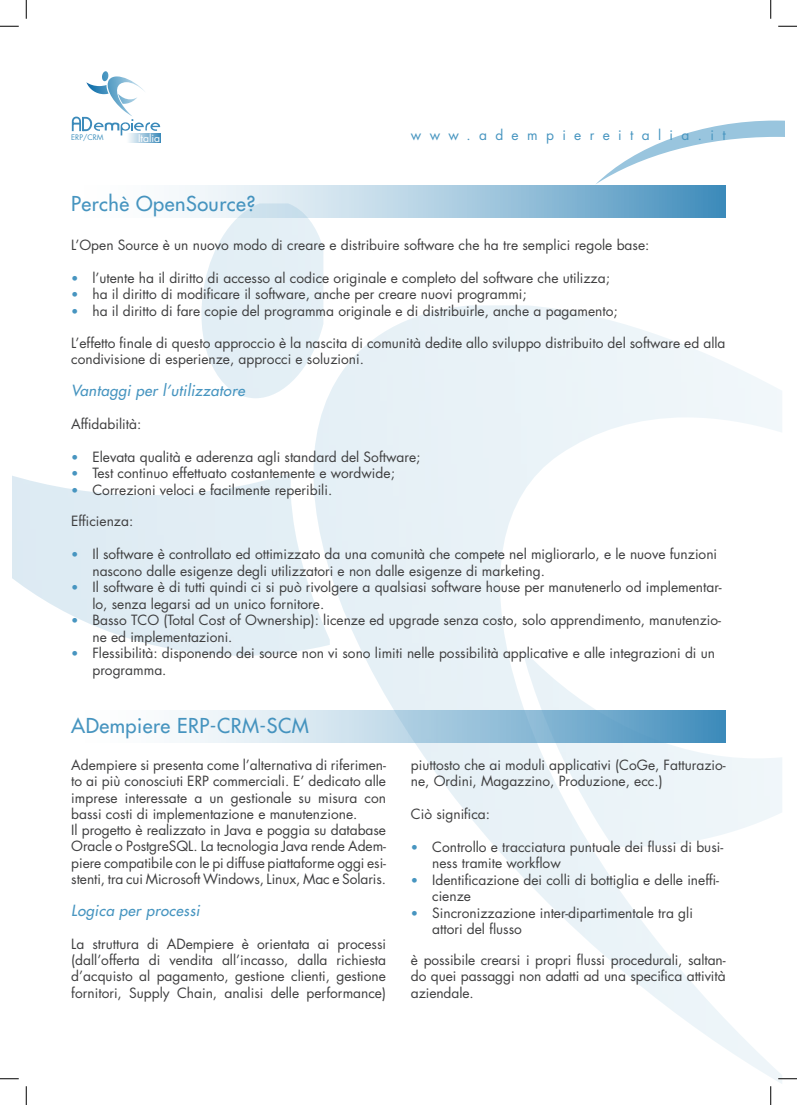
<style>
.page{position:relative;width:797px;height:1105px;background:#fff}
.page>*{position:absolute;margin:0;border:0;box-sizing:border-box;transform-origin:0 0}
.t1{font:20px "Futura";letter-spacing:.025em;color:#4795c0}
.t2{font:italic 15px "Futura";letter-spacing:.025em;color:#4795c0}
.t3{font:13.75px/16.2px "Futura";color:#3e3e3f}
.t4{font:13.75px "Futura";letter-spacing:.605em;color:#4795c0}
.t5{font:10.38px "Futura";color:#fff}
.t6{font:7.5px "Futura";color:#4795c0}
.s1{font-size:12.5px;color:#4795c0}
</style>
<div class="page">
<img style="left:311px;top:305px;width:471px;height:779px">
<svg style="left:596px;top:121px;width:189px;height:63px"></svg>
<svg style="left:102px;top:71px;width:7px;height:10px"></svg>
<img style="left:86px;top:82px;width:20px;height:12px">
<img style="left:106px;top:76px;width:38px;height:40px">
<svg style="left:129px;top:135px;width:31px;height:8px"></svg>
<svg style="left:72px;top:117px;width:88px;height:18px"></svg>
<svg style="left:179px;top:185px;width:546px;height:33px"></svg>
<svg style="left:180px;top:710px;width:545px;height:33px"></svg>
<svg style="left:0;top:25px;width:19px;height:2px"></svg>
<svg style="left:778px;top:25px;width:19px;height:2px"></svg>
<svg style="left:0;top:1078px;width:19px;height:1px"></svg>
<svg style="left:778px;top:1078px;width:19px;height:1px"></svg>
<svg style="left:25px;top:0;width:2px;height:19px"></svg>
<svg style="left:25px;top:1086px;width:2px;height:19px"></svg>
<svg style="left:770px;top:0;width:1px;height:19px"></svg>
<svg style="left:770px;top:1086px;width:1px;height:19px"></svg>
<p class="t6" style="left:71px;top:132px;width:34px">ERP/CRM</p>
<p class="t5" style="left:138px;top:131px;width:24px">Italia</p>
<p class="t4" style="left:411px;top:126px;width:316px">www.adempiereitalia.it</p>
<h1 class="t1" style="left:71px;top:190px;width:186px">Perchè OpenSource?</h1>
<p class="t3" style="left:71px;top:237px;width:579px">L’Open Source è un nuovo modo di creare e distribuire software che ha tre semplici regole base:</p>
<p class="t3" style="left:71px;top:269px;width:540px"><span class="s1">•</span> l’utente ha il diritto di accesso al codice originale e completo del software che utilizza;</p>
<p class="t3" style="left:71px;top:286px;width:457px"><span class="s1">•</span> ha il diritto di modificare il software, anche per creare nuovi programmi;</p>
<p class="t3" style="left:71px;top:302px;width:548px"><span class="s1">•</span> ha il diritto di fare copie del programma originale e di distribuirle, anche a pagamento;</p>
<p class="t3" style="left:71px;top:334px;width:656px">L’effetto finale di questo approccio è la nascita di comunità dedite allo sviluppo distribuito del software ed alla condivisione di esperienze, approcci e soluzioni.</p>
<p class="t2" style="left:71px;top:381px;width:175px">Vantaggi per l’utilizzatore</p>
<p class="t3" style="left:71px;top:415px;width:72px">Affidabilità:</p>
<p class="t3" style="left:71px;top:448px;width:351px"><span class="s1">•</span> Elevata qualità e aderenza agli standard del Software;</p>
<p class="t3" style="left:71px;top:465px;width:325px"><span class="s1">•</span> Test continuo effettuato costantemente e wordwide;</p>
<p class="t3" style="left:71px;top:481px;width:262px"><span class="s1">•</span> Correzioni veloci e facilmente reperibili.</p>
<p class="t3" style="left:71px;top:513px;width:64px">Efficienza:</p>
<p class="t3" style="left:92px;top:546px;width:626px;text-indent:-21px"><span class="s1">•</span> Il software è controllato ed ottimizzato da una comunità che compete nel migliorarlo, e le nuove funzioni nascono dalle esigenze degli utilizzatori e non dalle esigenze di marketing.</p>
<p class="t3" style="left:92px;top:579px;width:630px;text-indent:-21px"><span class="s1">•</span> Il software è di tutti quindi ci si può rivolgere a qualsiasi software house per manutenerlo od implementar&shy;lo, senza legarsi ad un unico fornitore.</p>
<p class="t3" style="left:92px;top:612px;width:630px;text-indent:-21px"><span class="s1">•</span> Basso TCO (Total Cost of Ownership): licenze ed upgrade senza costo, solo apprendimento, manutenzio&shy;ne ed implementazioni.</p>
<p class="t3" style="left:92px;top:645px;width:624px;text-indent:-21px"><span class="s1">•</span> Flessibilità: disponendo dei source non vi sono limiti nelle possibilità applicative e alle integrazioni di un programma.</p>
<h1 class="t1" style="left:71px;top:713px;width:239px">ADempiere ERP-CRM-SCM</h1>
<p class="t3" style="left:71px;top:757px;width:316px">Adempiere si presenta come l’alternativa di riferimen&shy;to ai più conosciuti ERP commerciali. E’ dedicato alle imprese interessate a un gestionale su misura con bassi costi di implementazione e manutenzione.<br>Il progetto è realizzato in Java e poggia su database Oracle o PostgreSQL. La tecnologia Java rende Adem&shy;piere compatibile con le pi diffuse piattaforme oggi esi&shy;stenti, tra cui Microsoft Windows, Linux, Mac e Solaris.</p>
<p class="t2" style="left:71px;top:901px;width:130px">Logica per processi</p>
<p class="t3" style="left:71px;top:935px;width:316px;text-align:justify">La struttura di ADempiere è orientata ai processi (dall’offerta di vendita all’incasso, dalla richiesta d’acquisto al pagamento, gestione clienti, gestione fornitori, Supply Chain, analisi delle performance)</p>
<p class="t3" style="left:411px;top:757px;width:316px">piuttosto che ai moduli applicativi (CoGe, Fatturazio&shy;ne, Ordini, Magazzino, Produzione, ecc.)</p>
<p class="t3" style="left:411px;top:805px;width:81px">Ciò significa:</p>
<p class="t3" style="left:432px;top:838px;width:292px;text-indent:-21px"><span class="s1">•</span> Controllo e tracciatura puntuale dei flussi di busi&shy;ness tramite workflow</p>
<p class="t3" style="left:432px;top:871px;width:288px;text-indent:-21px"><span class="s1">•</span> Identificazione dei colli di bottiglia e delle ineffi&shy;cienze</p>
<p class="t3" style="left:432px;top:904px;width:262px;text-indent:-21px"><span class="s1">•</span> Sincronizzazione inter-dipartimentale tra gli attori del flusso</p>
<p class="t3" style="left:411px;top:952px;width:316px;text-align:justify">è possibile crearsi i propri flussi procedurali, saltan&shy;do quei passaggi non adatti ad una specifica attività aziendale.</p>
</div>
